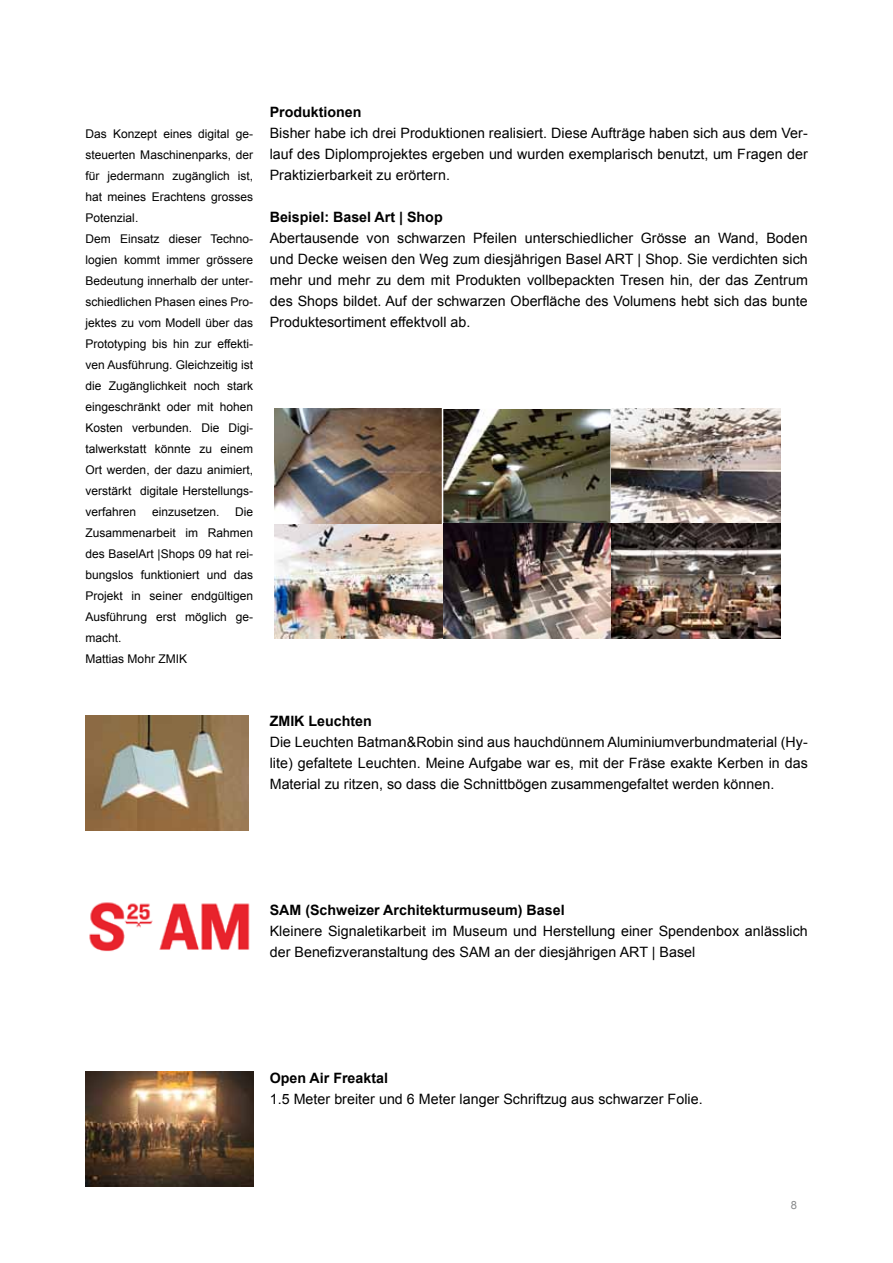
<style>
.page{position:relative;width:893px;height:1263px;background:#fff}
.page>*{position:absolute;margin:0;border:0;box-sizing:border-box;transform-origin:0 0}
.t1{font:14.25px/21px "Arial";letter-spacing:.005em;color:#000;text-align:justify}
.t2{font:700 14.25px "Arial";color:#000}
.t3{font:12px/21px "Arial";color:#000}
.t4{font:11.25px "Arial";color:#87888a}
</style>
<div class="page">
<img style="left:275px;top:524px;width:168px;height:115px">
<img style="left:275px;top:408px;width:167px;height:116px">
<img style="left:445px;top:410px;width:164px;height:111px">
<div style="left:442px;top:407px;width:170px;height:117px;border:2px solid #fff"></div>
<img style="left:612px;top:408px;width:169px;height:116px">
<img style="left:443px;top:524px;width:169px;height:115px">
<img style="left:612px;top:524px;width:169px;height:115px">
<img style="left:86px;top:715px;width:163px;height:115px">
<img style="left:89px;top:902px;width:161px;height:50px">
<img style="left:85px;top:1071px;width:169px;height:116px">
<p class="t3" style="left:86px;top:123px;width:169px">Das Konzept eines digital ge&shy;steuerten Maschinenparks, der für jedermann zugänglich ist, hat meines Erachtens grosses<br>Potenzial.<br>Dem Einsatz dieser Techno&shy;logien kommt immer grössere<br>Bedeutung innerhalb der unter&shy;schiedlichen Phasen eines Pro&shy;jektes zu vom Modell über das<br>Prototyping bis hin zur effekti&shy;ven Ausführung. Gleichzeitig ist die Zugänglichkeit noch stark eingeschränkt oder mit hohen<br>Kosten verbunden. Die Digi&shy;talwerkstatt könnte zu einem<br>Ort werden, der dazu animiert, verstärkt digitale Herstellungs&shy;verfahren</p>
<p class="t3" style="left:86px;top:501px;width:169px;text-indent:150px">Die<br>Zusammenarbeit im Rahmen des BaselArt |Shops 09 hat rei&shy;bungslos funktioniert und das<br>Projekt in seiner endgültigen<br>Ausführung erst möglich ge&shy;macht.<br>Mattias Mohr ZMIK</p>
<p class="t3" style="left:152px;top:501px;width:69px">einzusetzen.</p>
<p class="t2" style="left:270px;top:102px;width:93px">Produktionen</p>
<p class="t1" style="left:270px;top:123px;width:539px">Bisher habe ich drei Produktionen realisiert. Diese Aufträge haben sich aus dem Ver&shy;lauf des Diplomprojektes ergeben und wurden exemplarisch benutzt, um Fragen der Praktizierbarkeit zu erörtern.</p>
<p class="t2" style="left:270px;top:207px;width:174px">Beispiel: Basel Art | Shop</p>
<p class="t1" style="left:270px;top:228px;width:540px">Abertausende von schwarzen Pfeilen unterschiedlicher Grösse an Wand, Boden und Decke weisen den Weg zum diesjährigen Basel ART | Shop. Sie verdichten sich mehr und mehr zu dem mit Produkten vollbepackten Tresen hin, der das Zentrum des Shops bildet. Auf der schwarzen Oberfläche des Volumens hebt sich das bunte Produktesortiment effektvoll ab.</p>
<p class="t2" style="left:270px;top:711px;width:104px">ZMIK Leuchten</p>
<p class="t1" style="left:270px;top:732px;width:540px">Die Leuchten Batman&amp;Robin sind aus hauchdünnem Aluminiumverbundmaterial (Hy&shy;lite) gefaltete Leuchten. Meine Aufgabe war es, mit der Fräse exakte Kerben in das Material zu ritzen, so dass die Schnittbögen zusammengefaltet werden können.</p>
<p class="t2" style="left:270px;top:901px;width:296px">SAM (Schweizer Architekturmuseum) Basel</p>
<p class="t1" style="left:270px;top:921px;width:540px">Kleinere Signaletikarbeit im Museum und Herstellung einer Spendenbox anlässlich der Benefizveranstaltung des SAM an der diesjährigen ART | Basel</p>
<p class="t2" style="left:270px;top:1069px;width:120px">Open Air Freaktal</p>
<p class="t1" style="left:270px;top:1089px;width:434px">1.5 Meter breiter und 6 Meter langer Schriftzug aus schwarzer Folie.</p>
<p class="t4" style="left:791px;top:1198px;width:8px">8</p>
</div>
